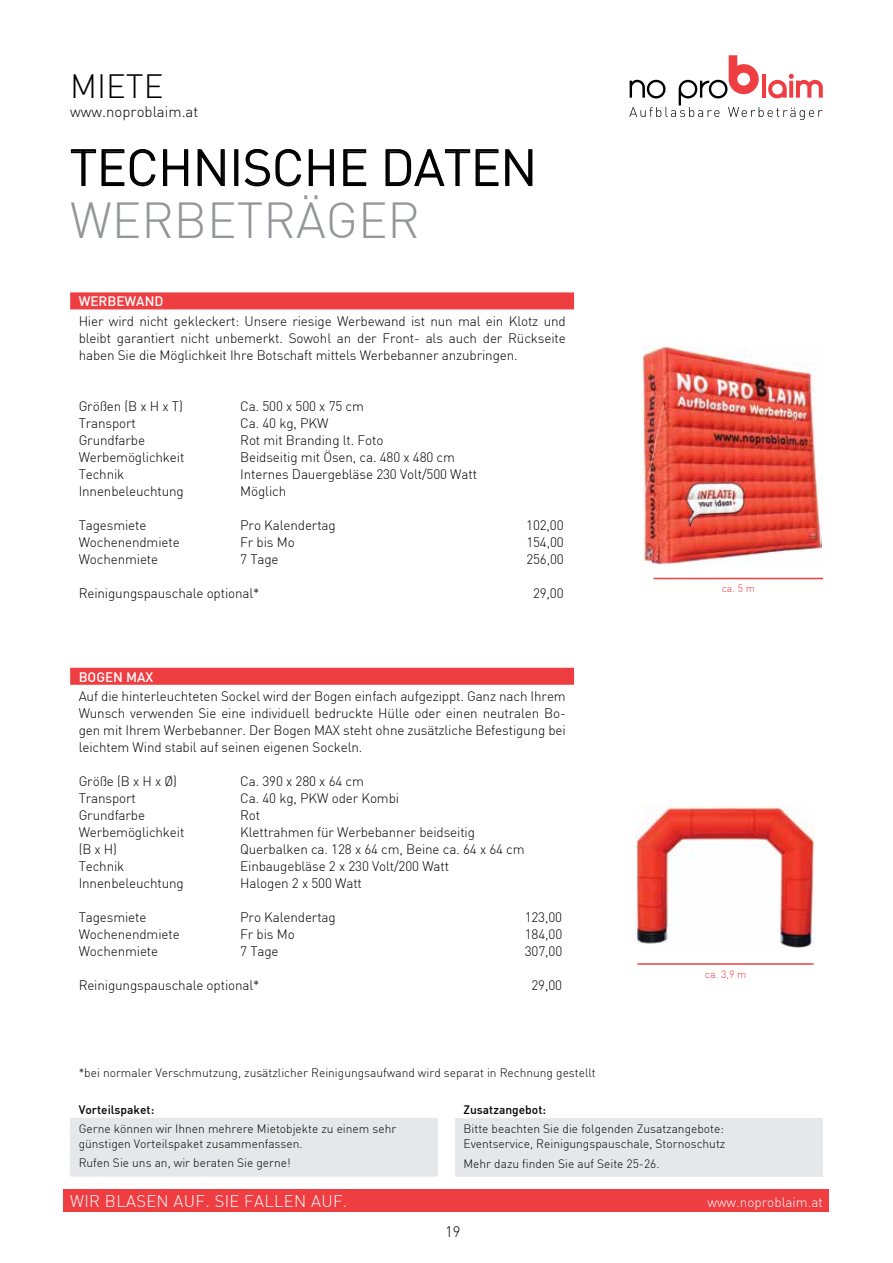
<style>
.page{position:relative;width:893px;height:1263px;background:#fff}
.page>*{position:absolute;margin:0;border:0;box-sizing:border-box;transform-origin:0 0}
.t1{font:300 49.5px "DIN";color:#000}
.t2{font:300 49.5px "DIN";color:#939598}
.t3{font:300 33px "DIN";color:#000}
.t4{font:300 16.5px "DIN";letter-spacing:.02em;color:#fff}
.t5{font:300 15px "DIN";color:#000}
.t6{font:300 13.5px/17px "DIN";letter-spacing:-.01em;color:#000;text-align:justify}
.t7{font:300 13.5px "DIN";color:#fff}
.t8{font:500 13.5px "DIN";color:#fff}
.t9{font:300 12px/14.9px "DIN";color:#000}
.t10{font:500 12px "DIN";color:#000}
.t11{font:300 10.5px "DIN";color:#ef3e42}
</style>
<div class="page">
<svg style="left:629px;top:55px;width:194px;height:65px"></svg>
<div style="left:64px;top:1189px;width:765px;height:23px;background:#ef3e42"></div>
<svg style="left:70px;top:149px;width:86px;height:38px"></svg>
<svg style="left:163px;top:149px;width:26px;height:38px"></svg>
<svg style="left:197px;top:149px;width:28px;height:38px"></svg>
<div style="left:234px;top:149px;width:4px;height:37px;border:2px solid #000"></div>
<svg style="left:244px;top:149px;width:58px;height:38px"></svg>
<svg style="left:308px;top:149px;width:26px;height:38px"></svg>
<svg style="left:343px;top:149px;width:24px;height:38px"></svg>
<svg style="left:385px;top:149px;width:148px;height:38px"></svg>
<div style="left:70px;top:292px;width:504px;height:17px;background:#ef3e42"></div>
<img style="left:642px;top:346px;width:179px;height:218px">
<hr style="left:653px;top:578px;width:170px;height:1px;background:#ef3e42">
<div style="left:70px;top:1118px;width:368px;height:17px;background:#e6e7e8"></div>
<div style="left:70px;top:1133px;width:368px;height:17px;background:#e6e7e8"></div>
<div style="left:70px;top:1139px;width:368px;height:17px;background:#e6e7e8"></div>
<div style="left:70px;top:1153px;width:368px;height:17px;background:#e6e7e8"></div>
<div style="left:70px;top:1159px;width:368px;height:17px;background:#e6e7e8"></div>
<div style="left:455px;top:1118px;width:368px;height:17px;background:#e6e7e8"></div>
<div style="left:455px;top:1133px;width:368px;height:17px;background:#e6e7e8"></div>
<div style="left:455px;top:1139px;width:368px;height:17px;background:#e6e7e8"></div>
<div style="left:455px;top:1154px;width:368px;height:17px;background:#e6e7e8"></div>
<div style="left:455px;top:1160px;width:368px;height:17px;background:#e6e7e8"></div>
<div style="left:70px;top:668px;width:504px;height:17px;background:#ef3e42"></div>
<img style="left:636px;top:806px;width:178px;height:142px">
<hr style="left:637px;top:963px;width:177px;height:2px;background:#ef3e42">
<h2 class="t3" style="left:70px;top:66px;width:44px">Miete</h2>
<p class="t5" style="left:70px;top:102px;width:130px">www.noproblaim.at</p>
<h1 class="t1" style="left:70px;top:137px;width:150px">Technisc</h1>
<h1 class="t1" style="left:304px;top:137px;width:141px">he Daten</h1>
<h1 class="t2" style="left:70px;top:190px;width:351px">WERBETRÄGER</h1>
<p class="t8" style="left:79px;top:293px;width:21px">Werbe</p>
<p class="t8" style="left:124px;top:293px;width:40px">Wan d</p>
<p class="t6" style="left:79px;top:312px;width:489px">H ier wird nicht gekleckert: Unsere riesige Werbewand ist nun mal ein Klotz und bleibt garantiert nicht unbemerkt. Sowohl an der Front- als auch der Rückseite haben Sie die Möglichkeit Ihre Botschaft mittels Werbebanner anzubringen.</p>
<p class="t6" style="left:79px;top:397px;width:106px">Größen (B x H x T)</p>
<p class="t6" style="left:240px;top:397px;width:125px">Ca. 500 x 500 x 75 cm</p>
<p class="t6" style="left:79px;top:414px;width:59px">Transport</p>
<p class="t6" style="left:240px;top:414px;width:90px">Ca. 40 kg, PKW</p>
<p class="t6" style="left:79px;top:431px;width:68px">Grundfarbe</p>
<p class="t6" style="left:240px;top:431px;width:145px">Rot mit Branding lt. Foto</p>
<p class="t6" style="left:79px;top:448px;width:107px">Werbemöglichkeit</p>
<p class="t6" style="left:240px;top:448px;width:216px">Beidseitig mit Ösen, ca. 480 x 480 cm</p>
<p class="t6" style="left:79px;top:465px;width:47px">Technik</p>
<p class="t6" style="left:240px;top:465px;width:238px">Internes Dauergebläse 230 Volt/500 Watt</p>
<p class="t6" style="left:79px;top:482px;width:107px">Innenbeleuchtung</p>
<p class="t6" style="left:240px;top:482px;width:48px">Möglich</p>
<p class="t6" style="left:79px;top:516px;width:69px">Tagesmiete</p>
<p class="t6" style="left:240px;top:516px;width:97px">Pro Kalendertag</p>
<p class="t6" style="left:526px;top:516px;width:39px">102,00</p>
<p class="t6" style="left:79px;top:533px;width:103px">Wochenendmiete</p>
<p class="t6" style="left:240px;top:533px;width:56px">Fr bis Mo</p>
<p class="t6" style="left:526px;top:533px;width:39px">154,00</p>
<p class="t6" style="left:79px;top:550px;width:81px">Wochenmiete</p>
<p class="t6" style="left:240px;top:550px;width:40px">7 Tage</p>
<p class="t6" style="left:526px;top:550px;width:39px">256,00</p>
<p class="t6" style="left:79px;top:584px;width:182px">Reinigungspauschale optional*</p>
<p class="t6" style="left:533px;top:584px;width:32px">29,00</p>
<p class="t11" style="left:722px;top:582px;width:35px">ca. 5 m</p>
<p class="t8" style="left:79px;top:668px;width:19px">Bogen</p>
<p class="t8" style="left:126px;top:668px;width:29px">max</p>
<p class="t6" style="left:79px;top:688px;width:489px">Auf die hinterleuchteten Sockel wird der Bogen einfach aufgezippt. Ganz nach Ihrem Wunsch verwenden Sie eine individuell bedruckte H ülle oder einen neutralen Bo&shy;gen mit Ihrem Werbebanner. Der Bogen MAX steht ohne zusätzliche Befestigung bei leichtem Wind stabil auf seinen eigenen Sockeln.</p>
<p class="t6" style="left:79px;top:773px;width:100px">Größe (B x H x Ø)</p>
<p class="t6" style="left:240px;top:773px;width:125px">Ca. 390 x 280 x 64 cm</p>
<p class="t6" style="left:79px;top:790px;width:59px">Transport</p>
<p class="t6" style="left:240px;top:790px;width:160px">Ca. 40 kg, PKW oder Kombi</p>
<p class="t6" style="left:79px;top:807px;width:68px">Grundfarbe</p>
<p class="t6" style="left:240px;top:807px;width:22px">Rot</p>
<p class="t6" style="left:79px;top:824px;width:107px">Werbemöglichkeit</p>
<p class="t6" style="left:240px;top:824px;width:236px">Klettrahmen für Werbebanner beidseitig</p>
<p class="t6" style="left:79px;top:841px;width:40px">(B x H)</p>
<p class="t6" style="left:240px;top:841px;width:286px">Querbalken ca. 128 x 64 cm, Beine ca. 64 x 64 cm</p>
<p class="t6" style="left:79px;top:858px;width:47px">Technik</p>
<p class="t6" style="left:240px;top:858px;width:210px">Einbaugebläse 2 x 230 Volt/200 Watt</p>
<p class="t6" style="left:79px;top:875px;width:139px">Innenbeleuchtung H</p>
<p class="t6" style="left:250px;top:875px;width:114px">alogen 2 x 500 Watt</p>
<p class="t6" style="left:79px;top:909px;width:69px">Tagesmiete</p>
<p class="t6" style="left:240px;top:909px;width:97px">Pro Kalendertag</p>
<p class="t6" style="left:525px;top:909px;width:39px">123,00</p>
<p class="t6" style="left:79px;top:926px;width:103px">Wochenendmiete</p>
<p class="t6" style="left:240px;top:926px;width:56px">Fr bis Mo</p>
<p class="t6" style="left:525px;top:926px;width:39px">184,00</p>
<p class="t6" style="left:79px;top:943px;width:81px">Wochenmiete</p>
<p class="t6" style="left:240px;top:943px;width:40px">7 Tage</p>
<p class="t6" style="left:525px;top:943px;width:39px">307,00</p>
<p class="t6" style="left:79px;top:977px;width:182px">Reinigungspauschale optional*</p>
<p class="t6" style="left:531px;top:977px;width:32px">29,00</p>
<p class="t9" style="left:79px;top:1065px;width:519px">*bei normaler Verschmutzung, zusätzlicher Reinigungsaufwand wird separat in Rechnung gestellt</p>
<p class="t11" style="left:705px;top:968px;width:43px">ca. 3,9 m</p>
<p class="t10" style="left:79px;top:1101px;width:77px">Vorteilspaket:</p>
<p class="t9" style="left:79px;top:1121px;width:319px">Gerne können wir Ihnen mehrere Mietobjekte zu einem sehr günstigen Vorteilspaket zusammenfassen.</p>
<p class="t9" style="left:79px;top:1155px;width:214px">Rufen Sie uns an, wir beraten Sie gerne!</p>
<p class="t10" style="left:463px;top:1102px;width:84px">Zusatzangebot:</p>
<p class="t9" style="left:463px;top:1121px;width:263px">Bitte beachten Sie die folgenden Zusatzangebote:<br>Eventservice, Reinigungspauschale, Stornoschutz</p>
<p class="t9" style="left:463px;top:1156px;width:198px">Mehr dazu finden Sie auf Seite 25-26.</p>
<p class="t4" style="left:70px;top:1190px;width:279px">WIR BLASEN AUF. SIE FALLEN AUF.</p>
<p class="t7" style="left:707px;top:1193px;width:117px">www.noproblaim.at</p>
<p class="t5" style="left:445px;top:1223px;width:17px">19</p>
</div>
